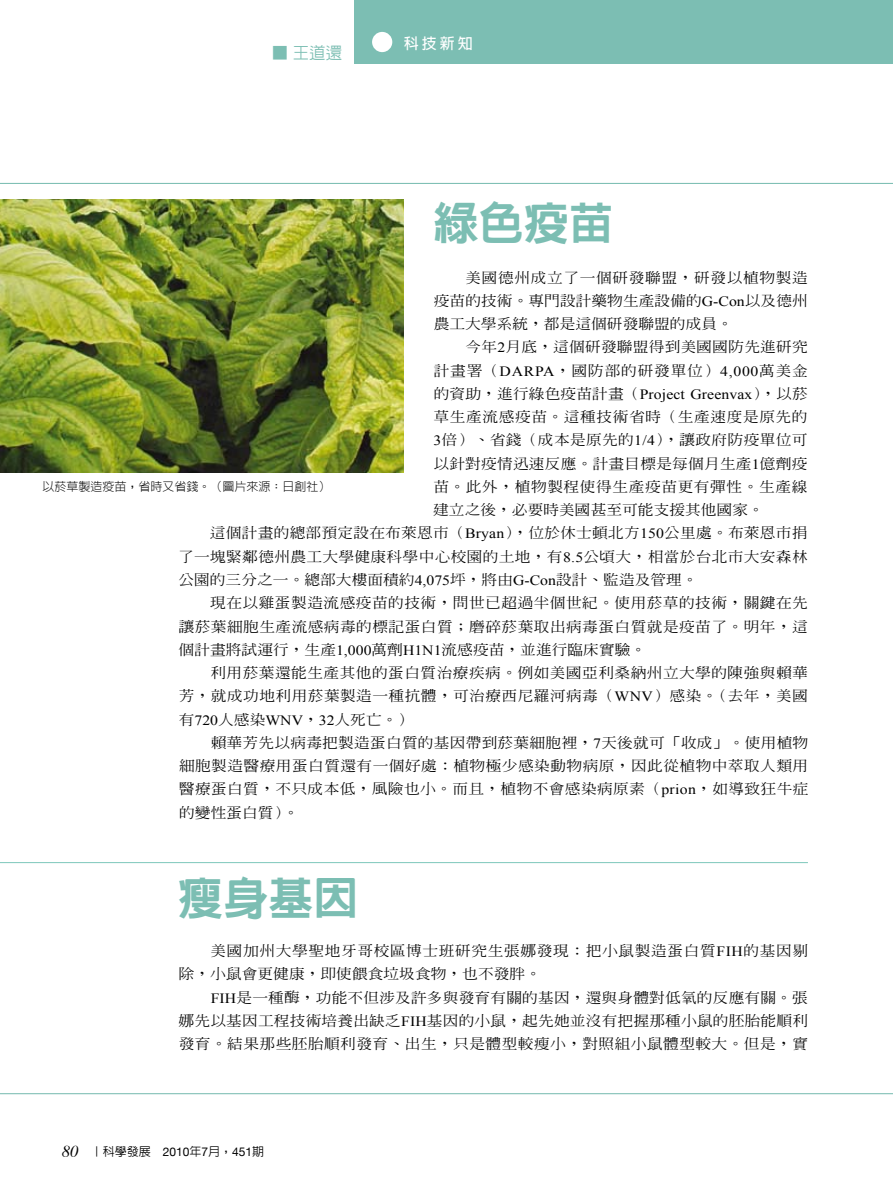
<style>
.page{position:relative;width:893px;height:1191px;background:#fff}
.page>*{position:absolute;margin:0;border:0;box-sizing:border-box;transform-origin:0 0}
.t1{font:800 45px "AR Hei B5";color:#7cbeb3}
.t2{font:500 16.5px "AR Hei B5";color:#7cbeb3}
.t3{font:700 15px "AR Hei B5";color:#fff}
.t4{font:500 14.1px/23.2px "AR Ming B5";letter-spacing:.02em;color:#000;text-align:justify;scale:1.11 1}
.t5{font:500 14.1px "AR Ming B5";color:#000;scale:1.11 1}
.t6{font:500 14.1px "AR Ming B5";letter-spacing:.045em;color:#000;scale:1.11 1}
.t7{font:300 12px "AR Hei B5";color:#000}
.t8{font:500 12px "AR Hei B5";color:#000}
.s1{font-family:"Times New Roman";font-weight:400}
.s2{font-family:"DF Ming Std W5";font-weight:400}
.s3{font-family:"Times";font-weight:400;font-style:italic;font-size:16.5px}
.s4{font-family:"Helvetica Neue";font-weight:400}
</style>
<div class="page">
<div style="left:355px;top:0;width:538px;height:63px;background:#7cbeb3"></div>
<div style="left:372px;top:32px;width:20px;height:20px;background:#fff;border-radius:50%"></div>
<hr style="left:0;top:1093px;width:893px;height:1px;background:#7cbeb3">
<hr style="left:0;top:183px;width:893px;height:1px;background:#7cbeb3">
<hr style="left:0;top:862px;width:808px;height:1px;background:#85cbbf">
<img style="left:0;top:200px;width:404px;height:272px">
<p class="t2" style="left:272px;top:44px;width:72px">■ 王道還</p>
<p class="t3" style="left:404px;top:36px;width:70px">科技新知</p>
<h1 class="t1" style="left:434px;top:200px;width:181px">綠色疫苗</h1>
<p class="t4" style="left:434px;top:266px;width:339px;text-indent:32px">美國德州成立了一個研發聯盟，研發以植物製造疫苗的技術。專門設計藥物生產設備的<span class="s1">G-Con</span>以及德州農工大學系統，都是這個研發聯盟的成員。</p>
<p class="t4" style="left:466px;top:335px;width:310px">今年<span class="s1">2</span>月底，這個研發聯盟得到美國國防先進研究</p>
<p class="t6" style="left:434px;top:363px;width:339px">計畫署（<span class="s1">DARPA</span>，國防部的研發單位）<span class="s1">4,000</span>萬美金</p>
<p class="t4" style="left:434px;top:382px;width:338px">的資助，進行綠色疫苗計畫（<span class="s1">Project Greenvax</span>），以菸</p>
<p class="t4" style="left:434px;top:405px;width:338px">草生產流感疫苗。這種技術省時（生產速度是原先的</p>
<p class="t4" style="left:433px;top:428px;width:339px"><span class="s1">3</span>倍）、省錢（成本是原先的<span class="s1">1/4</span>），讓政府防疫單位可</p>
<p class="t4" style="left:433px;top:452px;width:339px">以針對疫情迅速反應。計畫目標是每個月生產<span class="s1">1</span>億劑疫</p>
<p class="t4" style="left:433px;top:475px;width:338px">苗。此外，植物製程使得生產疫苗更有彈性。生產線</p>
<p class="t5" style="left:433px;top:503px;width:299px">建立之後，必要時美國甚至可能支援其他國家。</p>
<p class="t4" style="left:210px;top:521px;width:540px">這個計畫的總部預定設在布萊恩市（<span class="s1">Bryan</span>），位於休士頓北方<span class="s1">150</span>公里處。布萊恩市捐</p>
<p class="t4" style="left:178px;top:545px;width:569px">了一塊緊鄰德州農工大學健康科學中心校園的土地，有<span class="s1">8.5</span>公頃大，相當於台北市大安森林</p>
<p class="t5" style="left:178px;top:572px;width:469px">公園的三分之一。總部大樓面積約<span class="s1">4,075</span>坪，將由<span class="s1">G-Con</span>設計、監造及管理。</p>
<p class="t4" style="left:210px;top:591px;width:540px">現在以雞蛋製造流感疫苗的技術，問世已超過半個世紀。使用菸草的技術，關鍵在先</p>
<p class="t4" style="left:179px;top:614px;width:568px">讓菸葉細胞生產流感病毒的標記蛋白質；磨碎菸葉取出病毒蛋白質就是疫苗了。明年，這</p>
<p class="t5" style="left:179px;top:642px;width:423px">個計畫將試運行，生產<span class="s1">1,000</span>萬劑<span class="s1">H1N1</span>流感疫苗，並進行臨床實驗。</p>
<p class="t4" style="left:210px;top:661px;width:540px">利用菸葉還能生產其他的蛋白質治療疾病。例如美國亞利桑納州立大學的陳強與賴華</p>
<p class="t4" style="left:179px;top:684px;width:569px">芳，就成功地利用菸葉製造一種抗體，可治療西尼羅河病毒（<span class="s1">WNV</span>）感染。（去年，美國</p>
<p class="t4" style="left:179px;top:707px;width:213px">有<span class="s1">720</span>人感染<span class="s1">WNV</span>，<span class="s1">32</span>人死亡。）</p>
<p class="t4" style="left:211px;top:731px;width:540px">賴華芳先以病毒把製造蛋白質的基因帶到菸葉細胞裡，<span class="s1">7</span>天後就可「收成」。使用植物</p>
<p class="t4" style="left:179px;top:754px;width:568px">細胞製造醫療用蛋白質還有一個好處：植物極少感染動物病原，因此從植物中萃取人類用</p>
<p class="t4" style="left:179px;top:777px;width:569px">醫療蛋白質，不只成本低，風險也小。而且，植物不會感染病原素（<span class="s1">prion</span>，如導致狂牛症</p>
<p class="t4" style="left:179px;top:800px;width:109px">的變性蛋白質）。</p>
<p class="t7" style="left:43px;top:480px;width:289px">以菸草製造疫苗，省時又省錢。（圖片來源：日創社）</p>
<h1 class="t1" style="left:179px;top:875px;width:181px">瘦身基因</h1>
<p class="t4" style="left:179px;top:939px;width:568px;text-indent:32px">美國加州大學聖地牙哥校區博士班研究生張娜發現：把小鼠製造蛋白質<span class="s1">FIH</span>的基因剔除，小鼠會更健康，即使餵食垃圾食物，也不發胖。</p>
<p class="t4" style="left:179px;top:985px;width:569px;text-indent:32px"><span class="s1">FIH</span>是一種<span class="s2">酶</span>，功能不但涉及許多與發育有關的基因，還與身體對低氧的反應有關。張娜先以基因工程技術培養出缺乏<span class="s1">FIH</span>基因的小鼠，起先她並沒有把握那種小鼠的胚胎能順利發育。結果那些胚胎順利發育、出生，只是體型較瘦小，對照組小鼠體型較大。但是，實</p>
<p class="t8" style="left:62px;top:1145px;width:204px"><span class="s3">80</span> ｜科學發展 <span class="s4">2010</span>年<span class="s4">7</span>月，<span class="s4">451</span>期</p>
</div>
